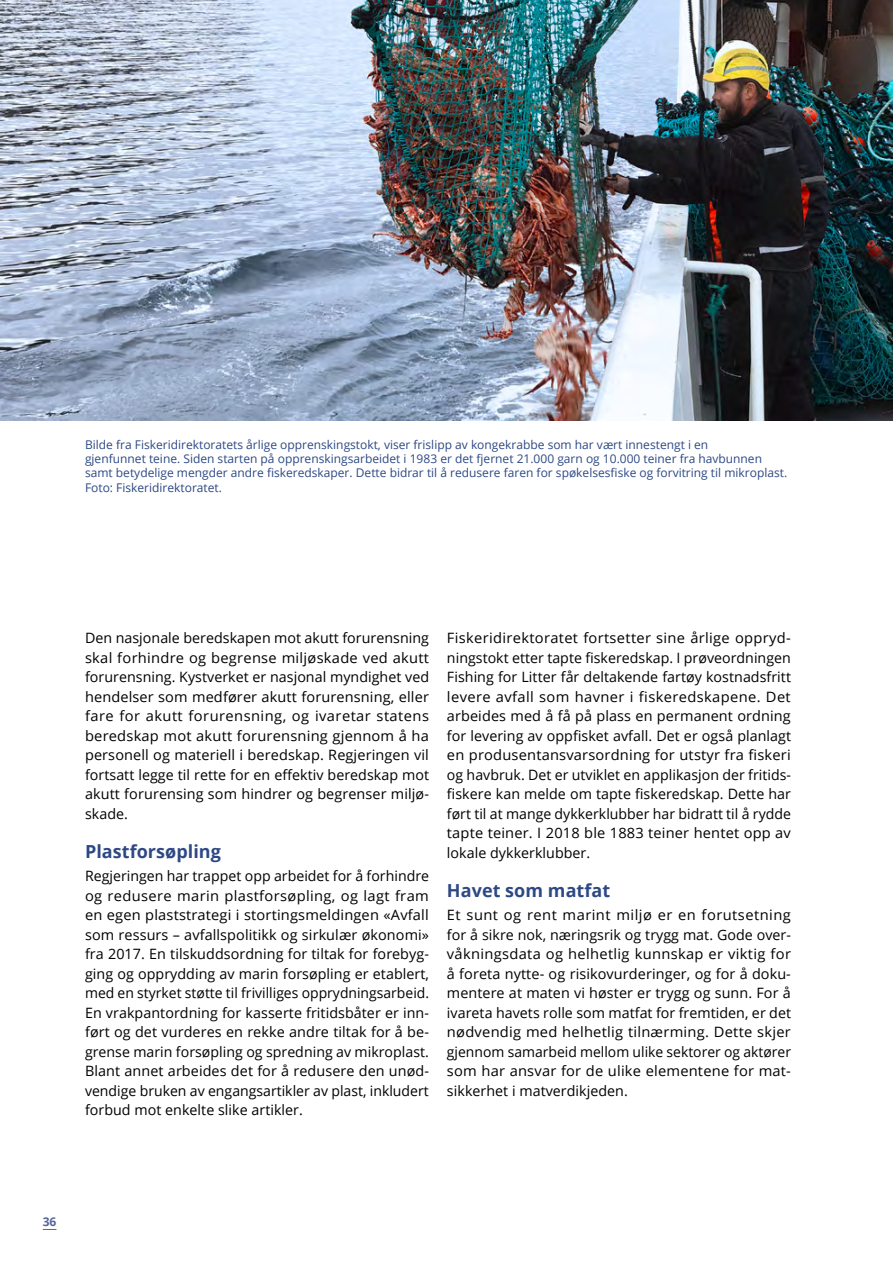
<style>
.page{position:relative;width:893px;height:1263px;background:#fff}
.page>*{position:absolute;margin:0;border:0;box-sizing:border-box;transform-origin:0 0}
.Mellom{font:700 18px "Open Sans";letter-spacing:.005em;color:#2d4985}
.Brød{font:14.25px/19.5px "Open Sans";letter-spacing:.005em;color:#000;text-align:justify}
.t1{font:12px/14.4px "Open Sans";color:#2d4985}
.t2{font:700 12px "Open Sans";color:#55659a}
</style>
<div class="page">
<svg style="left:43px;top:1229px;width:13px;height:1px"></svg>
<img style="left:0;top:0;width:893px;height:421px">
<p class="t1" style="left:85px;top:437px;width:704px">Bilde fra Fiskeridirektoratets årlige opprenskingstokt, viser frislipp av kongekrabbe som har vært innestengt i en<br>gjenfunnet teine. Siden starten på opprenskingsarbeidet i 1983 er det fjernet 21.000 garn og 10.000 teiner fra havbunnen samt betydelige mengder andre fiskeredskaper. Dette bidrar til å redusere faren for spøkelsesfiske og forvitring til mikroplast.<br>Foto: Fiskeridirektoratet.</p>
<p class="Brød" style="left:85px;top:628px;width:346px">Den nasjonale beredskapen mot akutt forurensning skal forhindre og begrense miljøskade ved akutt forurensning. Kystverket er nasjonal myndighet ved hendelser som medfører akutt forurensning, eller fare for akutt forurensning, og ivaretar statens beredskap mot akutt forurensning gjennom å ha personell og materiell i beredskap. Regjeringen vil fortsatt legge til rette for en effektiv beredskap mot akutt forurensing som hindrer og begrenser miljø&shy;skade.</p>
<h3 class="Mellom" style="left:85px;top:838px;width:137px">Plastforsøpling</h3>
<p class="Brød" style="left:85px;top:866px;width:346px">Regjeringen har trappet opp arbeidet for å forhindre og redusere marin plastforsøpling, og lagt fram en egen plaststrategi i stortingsmeldingen «Avfall som ressurs – avfallspolitikk og sirkulær økonomi» fra 2017. En tilskuddsordning for tiltak for forebyg&shy;ging og opprydding av marin forsøpling er etablert, med en styrket støtte til frivilliges opprydningsarbeid.<br>En vrakpantordning for kasserte fritidsbåter er inn&shy;ført og det vurderes en rekke andre tiltak for å be&shy;grense marin forsøpling og spredning av mikroplast.<br>Blant annet arbeides det for å redusere den unød&shy;vendige bruken av engangsartikler av plast, inkludert forbud mot enkelte slike artikler.</p>
<p class="Brød" style="left:447px;top:628px;width:346px">Fiskeridirektoratet fortsetter sine årlige oppryd&shy;ningstokt etter tapte fiskeredskap. I prøveordningen Fishing for Litter får deltakende fartøy kostnadsfritt levere avfall som havner i fiskeredskapene. Det arbeides med å få på plass en permanent ordning for levering av oppfisket avfall. Det er også planlagt en produsentansvarsordning for utstyr fra fiskeri og havbruk. Det er utviklet en applikasjon der fritids&shy;fiskere kan melde om tapte fiskeredskap. Dette har ført til at mange dykkerklubber har bidratt til å rydde tapte teiner. I 2018 ble 1883 teiner hentet opp av lokale dykkerklubber.</p>
<h3 class="Mellom" style="left:447px;top:877px;width:165px">Havet som matfat</h3>
<p class="Brød" style="left:447px;top:905px;width:346px">Et sunt og rent marint miljø er en forutsetning for å sikre nok, næringsrik og trygg mat. Gode over&shy;våkningsdata og helhetlig kunnskap er viktig for å foreta nytte- og risikovurderinger, og for å doku&shy;mentere at maten vi høster er trygg og sunn. For å ivareta havets rolle som matfat for fremtiden, er det nødvendig med helhetlig tilnærming. Dette skjer gjennom samarbeid mellom ulike sektorer og aktører som har ansvar for de ulike elementene for mat&shy;sikkerhet i matverdikjeden.</p>
<p class="t2" style="left:43px;top:1213px;width:15px">36</p>
</div>
